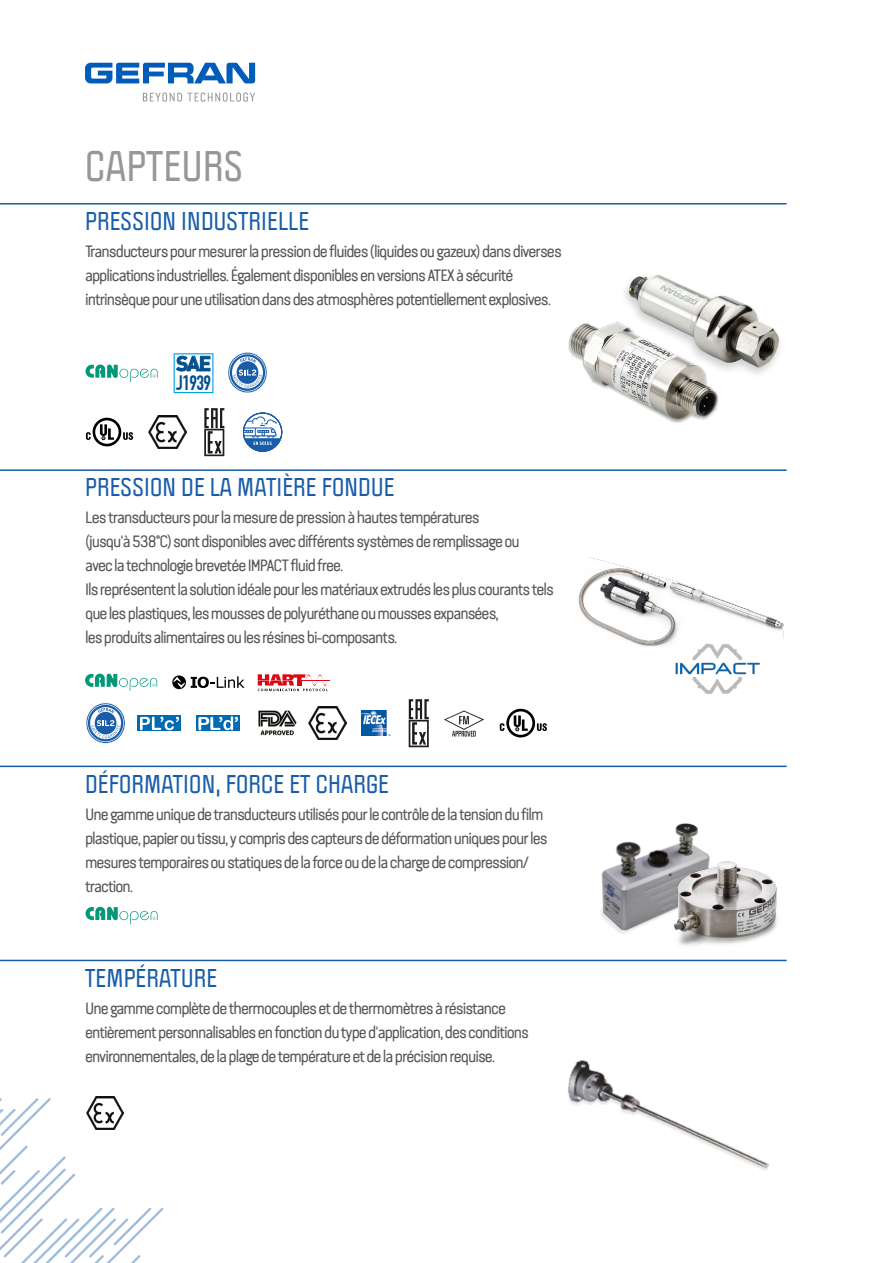
<style>
.page{position:relative;width:893px;height:1263px;background:#fff}
.page>*{position:absolute;margin:0;border:0;box-sizing:border-box;transform-origin:0 0}
.t1{font:700 37.5px "Politica";letter-spacing:.01em;color:#979799}
.t2{font:700 22.5px "Politica";letter-spacing:.01em;color:#195da9}
.t3{font:700 20.55px "DIN Condensed";letter-spacing:-.03em;color:#00508f}
.t4{font:700 20.55px "DINOT";color:#00508f}
.t5{font:16.5px/24px "Van Condensed Pro";letter-spacing:-.06em;color:#575756}
</style>
<div class="page">
<svg style="left:0;top:1098px;width:164px;height:165px"></svg>
<svg style="left:85px;top:63px;width:170px;height:20px"></svg>
<svg style="left:143px;top:93px;width:112px;height:9px"></svg>
<div style="left:619px;top:271px;width:166px;height:108px;background:#000;opacity:.2"></div>
<img style="left:629px;top:275px;width:150px;height:93px">
<img style="left:578px;top:557px;width:206px;height:90px">
<img style="left:665px;top:637px;width:105px;height:57px">
<img style="left:601px;top:823px;width:97px;height:111px">
<img style="left:662px;top:835px;width:115px;height:111px">
<img style="left:567px;top:1060px;width:202px;height:111px">
<img style="left:309px;top:707px;width:37px;height:33px">
<svg style="left:85px;top:674px;width:72px;height:17px"></svg>
<svg style="left:86px;top:907px;width:72px;height:17px"></svg>
<svg style="left:172px;top:675px;width:14px;height:14px"></svg>
<svg style="left:174px;top:677px;width:11px;height:11px"></svg>
<svg style="left:191px;top:676px;width:54px;height:12px"></svg>
<svg style="left:257px;top:674px;width:73px;height:18px"></svg>
<svg style="left:138px;top:715px;width:43px;height:16px"></svg>
<svg style="left:140px;top:717px;width:39px;height:13px"></svg>
<div style="left:197px;top:715px;width:43px;height:16px;background:#006ab3"></div>
<svg style="left:198px;top:716px;width:40px;height:14px"></svg>
<img style="left:259px;top:711px;width:38px;height:25px">
<img style="left:361px;top:710px;width:30px;height:26px">
<img style="left:86px;top:1096px;width:38px;height:33px">
<img style="left:444px;top:710px;width:40px;height:26px">
<svg style="left:409px;top:699px;width:20px;height:48px"></svg>
<svg style="left:500px;top:709px;width:47px;height:28px"></svg>
<svg style="left:174px;top:353px;width:39px;height:40px"></svg>
<svg style="left:86px;top:364px;width:72px;height:18px"></svg>
<img style="left:148px;top:416px;width:38px;height:33px">
<div style="left:243px;top:413px;width:39px;height:39px;border:1px solid #195da9;border-radius:50%"></div>
<svg style="left:243px;top:416px;width:38px;height:35px"></svg>
<svg style="left:204px;top:408px;width:20px;height:48px"></svg>
<svg style="left:86px;top:418px;width:47px;height:28px"></svg>
<svg style="left:228px;top:352px;width:39px;height:41px"></svg>
<svg style="left:86px;top:703px;width:39px;height:40px"></svg>
<img style="left:568px;top:277px;width:168px;height:146px">
<hr style="left:0;top:203px;width:787px;height:2px;background:#195da9">
<hr style="left:0;top:469px;width:787px;height:2px;background:#195da9">
<hr style="left:0;top:766px;width:787px;height:1px;background:#195da9">
<hr style="left:0;top:960px;width:787px;height:1px;background:#195da9">
<h1 class="t1" style="left:85px;top:138px;width:159px">CAPTEURS</h1>
<h2 class="t2" style="left:85px;top:204px;width:225px">PRESSION INDUSTRIELLE</h2>
<p class="t5" style="left:85px;top:238px;width:478px">Transducteurs pour mesurer la pression de fluides (liquides ou gazeux) dans diverses applications industrielles. Également disponibles en versions ATEX à sécurité intrinsèque pour une utilisation dans des atmosphères potentiellement explosives.</p>
<p class="t4" style="left:176px;top:350px;width:36px">SAE</p>
<p class="t3" style="left:176px;top:371px;width:37px">J1939</p>
<h2 class="t2" style="left:85px;top:471px;width:311px">PRESSION DE LA MATIÈRE FONDUE</h2>
<p class="t5" style="left:85px;top:504px;width:470px">Les transducteurs pour la mesure de pression à hautes températures<br>(jusqu'à 538°C) sont disponibles avec différents systèmes de remplissage ou<br>avec la technologie brevetée IMPACT fluid free.<br>Ils représentent la solution idéale pour les matériaux extrudés les plus courants tels que les plastiques, les mousses de polyuréthane ou mousses expansées,<br>les produits alimentaires ou les résines bi-composants.</p>
<h2 class="t2" style="left:85px;top:767px;width:305px">DÉFORMATION, FORCE ET CHARGE</h2>
<p class="t5" style="left:85px;top:801px;width:464px">Une gamme unique de transducteurs utilisés pour le contrôle de la tension du film plastique, papier ou tissu, y compris des capteurs de déformation uniques pour les mesures temporaires ou statiques de la force ou de la charge de compression/ traction.</p>
<h2 class="t2" style="left:85px;top:961px;width:133px">TEMPÉRATURE</h2>
<p class="t5" style="left:85px;top:995px;width:445px">Une gamme complète de thermocouples et de thermomètres à résistance entièrement personnalisables en fonction du type d'application, des conditions environnementales, de la plage de température et de la précision requise.</p>
</div>
